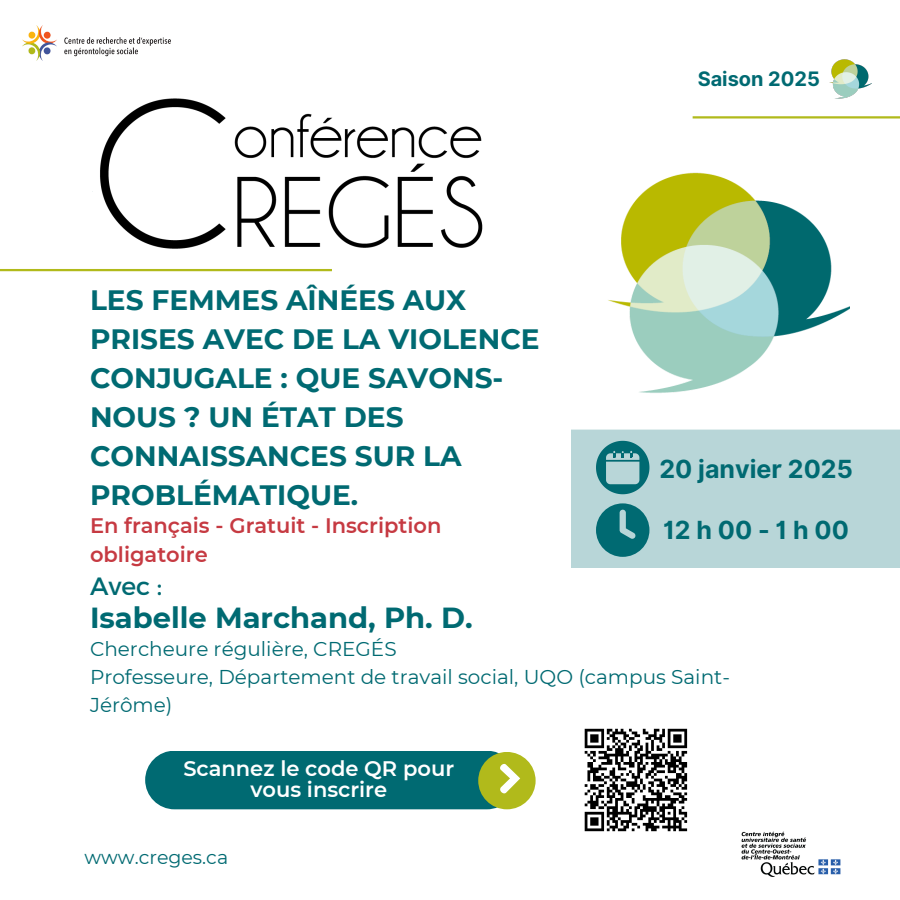
<style>
.page{position:relative;width:900px;height:900px;background:#fff}
.page>*{position:absolute;margin:0;border:0;box-sizing:border-box;transform-origin:0 0}
.t1{font:700 29px "Montserrat";color:#006a72}
.t2{font:700 28px/39px "Montserrat";color:#006a72}
.t3{font:700 25px "Inter";color:#006a72}
.t4{font:700 25px "Inter";letter-spacing:.23em;color:#006a72}
.t5{font:25px "Montserrat";color:#006a72}
.t6{font:600 21px/29.2px "Montserrat";color:#c63a42}
.t7{font:600 21px/21px "Montserrat";color:#fff;text-align:center}
.t8{font:20px/27.8px "Montserrat";color:#006a72}
.t9{font:700 19.9px "Inter";color:#006a72}
.t10{font:19px "Montserrat";color:#006a72}
</style>
<div class="page">
<hr style="left:0;top:269px;width:332px;height:2px;background:#b1ba1b">
<hr style="left:693px;top:116px;width:207px;height:3px;background:#b1ba1b">
<img style="left:92px;top:98px;width:391px;height:151px">
<img style="left:579px;top:172px;width:271px;height:258px">
<img style="left:829px;top:59px;width:43px;height:40px">
<svg style="left:584px;top:728px;width:104px;height:104px"></svg>
<div style="left:145px;top:751px;width:371px;height:58px;background:#006a72;border-radius:29px"></div>
<div style="left:478px;top:752px;width:58px;height:57px;background:#b1ba1b;border-radius:50%"></div>
<svg style="left:500px;top:763px;width:20px;height:31px"></svg>
<img style="left:741px;top:831px;width:100px;height:46px">
<div style="left:571px;top:430px;width:329px;height:138px;background:#b8d6d8"></div>
<svg style="left:596px;top:441px;width:53px;height:53px"></svg>
<svg style="left:596px;top:503px;width:53px;height:54px"></svg>
<img style="left:22px;top:26px;width:148px;height:34px">
<h3 class="t9" style="left:698px;top:66px;width:124px">Saison 2025</h3>
<h3 class="t2" style="left:90px;top:280px;width:451px">LES FEMMES AÎNÉES AUX<br>PRISES AVEC DE LA VIOLENCE<br>CONJUGALE : QUE SAVONS-<br>NOUS ? UN ÉTAT DES<br>CONNAISSANCES SUR LA<br>PROBLÉMATIQUE.</h3>
<h4 class="t6" style="left:90px;top:511px;width:353px">En français - Gratuit - Inscription obligatoire</h4>
<h2 class="t1" style="left:90px;top:600px;width:384px">Isabelle Marchand, Ph. D.</h2>
<p class="t8" style="left:90px;top:635px;width:308px">Chercheure régulière, CREGÉS</p>
<p class="t8" style="left:90px;top:663px;width:641px">Professeure, Département de travail social, UQO (campus Saint-<br>Jérôme)</p>
<p class="t3" style="left:659px;top:454px;width:195px">20 janvier 2025</p>
<p class="t4" style="left:663px;top:515px;width:187px">12h00-1h00</p>
<p class="t5" style="left:90px;top:570px;width:74px">Avec :</p>
<h5 class="t7" style="left:183px;top:758px;width:272px">Scannez le code QR pour vous inscrire</h5>
<p class="t10" style="left:85px;top:846px;width:145px">www.creges.ca</p>
</div>
